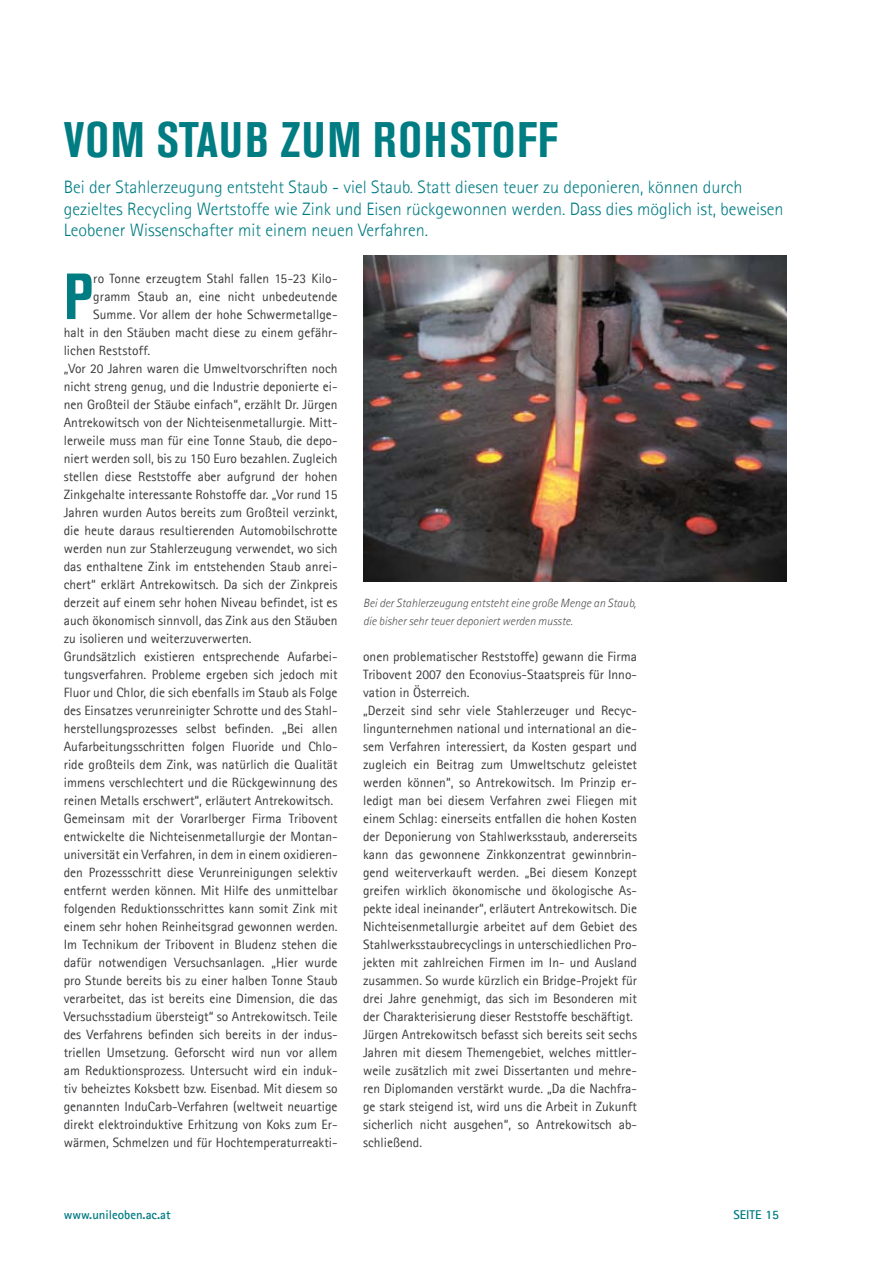
<style>
.page{position:relative;width:893px;height:1263px;background:#fff}
.page>*{position:absolute;margin:0;border:0;box-sizing:border-box;transform-origin:0 0}
.t1{font:700 condensed 64.5px "Akzidenz Grotesk BE";color:#007c83}
.t2{font:700 condensed 49.5px "Akzidenz Grotesk BE";letter-spacing:.03em;color:#007c83}
.t3{font:300 18px/21.6px "Agfa Rotis Sans Serif";color:#007c83}
.t4{font:13.5px/18px "Agfa Rotis Sans Serif";color:#3b3a3d}
.t5{font:700 12.75px "Agfa Rotis Sans Serif";color:#007c83}
.t6{font:italic 300 12px/18px "Agfa Rotis Sans Serif";color:#515153}
</style>
<div class="page">
<img style="left:363px;top:255px;width:424px;height:326px">
<h2 class="t2" style="left:64px;top:112px;width:495px">VOM STAUB ZUM ROHSTOFF</h2>
<p class="t3" style="left:64px;top:176px;width:721px">Bei der Stahlerzeugung entsteht Staub - viel Staub. Statt diesen teuer zu deponieren, können durch gezieltes Recycling Wertstoffe wie Zink und Eisen rückgewonnen werden. Dass dies möglich ist, beweisen<br>Leobener Wissenschafter mit einem neuen Verfahren.</p>
<h1 class="t1" style="left:64px;top:260px;width:26px">P</h1>
<p class="t4" style="left:93px;top:269px;width:246px">ro Tonne erzeugtem Stahl fallen 15-23 Kilo-</p>
<p class="t4" style="left:93px;top:287px;width:246px">gramm Staub an, eine nicht unbedeutende</p>
<p class="t4" style="left:93px;top:305px;width:246px">Summe. Vor allem der hohe Schwermetallge-</p>
<p class="t4" style="left:64px;top:323px;width:275px">halt in den Stäuben macht diese zu einem gefähr-</p>
<p class="t4" style="left:64px;top:341px;width:88px">lichen Reststoff.</p>
<p class="t4" style="left:64px;top:359px;width:275px">„Vor 20 Jahren waren die Umweltvorschriften noch</p>
<p class="t4" style="left:64px;top:377px;width:275px">nicht streng genug, und die Industrie deponierte ei-</p>
<p class="t4" style="left:64px;top:395px;width:275px">nen Großteil der Stäube einfach“, erzählt Dr. Jürgen</p>
<p class="t4" style="left:64px;top:413px;width:275px">Antrekowitsch von der Nichteisenmetallurgie. Mitt-</p>
<p class="t4" style="left:64px;top:431px;width:275px">lerweile muss man für eine Tonne Staub, die depo-</p>
<p class="t4" style="left:64px;top:449px;width:275px">niert werden soll, bis zu 150 Euro bezahlen. Zugleich</p>
<p class="t4" style="left:64px;top:467px;width:275px">stellen diese Reststoffe aber aufgrund der hohen</p>
<p class="t4" style="left:64px;top:485px;width:275px">Zinkgehalte interessante Rohstoffe dar. „Vor rund 15</p>
<p class="t4" style="left:64px;top:503px;width:275px">Jahren wurden Autos bereits zum Großteil verzinkt,</p>
<p class="t4" style="left:64px;top:521px;width:275px">die heute daraus resultierenden Automobilschrotte</p>
<p class="t4" style="left:64px;top:539px;width:275px">werden nun zur Stahlerzeugung verwendet, wo sich</p>
<p class="t4" style="left:64px;top:557px;width:275px">das enthaltene Zink im entstehenden Staub anrei-</p>
<p class="t4" style="left:64px;top:575px;width:275px">chert“ erklärt Antrekowitsch. Da sich der Zinkpreis</p>
<p class="t4" style="left:64px;top:593px;width:275px">derzeit auf einem sehr hohen Niveau befindet, ist es</p>
<p class="t4" style="left:64px;top:611px;width:275px">auch ökonomisch sinnvoll, das Zink aus den Stäuben</p>
<p class="t4" style="left:64px;top:629px;width:189px">zu isolieren und weiterzuverwerten.</p>
<p class="t4" style="left:64px;top:647px;width:275px">Grundsätzlich existieren entsprechende Aufarbei-</p>
<p class="t4" style="left:64px;top:665px;width:275px">tungsverfahren. Probleme ergeben sich jedoch mit</p>
<p class="t4" style="left:64px;top:683px;width:275px">Fluor und Chlor, die sich ebenfalls im Staub als Folge</p>
<p class="t4" style="left:64px;top:701px;width:275px">des Einsatzes verunreinigter Schrotte und des Stahl-</p>
<p class="t4" style="left:64px;top:719px;width:275px">herstellungsprozesses selbst befinden. „Bei allen</p>
<p class="t4" style="left:64px;top:737px;width:275px">Auf-arbeitungsschritten folgen Fluoride und Chlo-</p>
<p class="t4" style="left:64px;top:755px;width:275px">ride großteils dem Zink, was natürlich die Qualität</p>
<p class="t4" style="left:64px;top:773px;width:275px">immens verschlechtert und die Rückgewinnung des</p>
<p class="t4" style="left:64px;top:791px;width:271px">reinen Metalls erschwert“, erläutert Antrekowitsch.</p>
<p class="t4" style="left:64px;top:809px;width:275px">Gemeinsam mit der Vorarlberger Firma Tribovent</p>
<p class="t4" style="left:64px;top:827px;width:275px">entwickelte die Nichteisenmetallurgie der Montan-</p>
<p class="t4" style="left:64px;top:845px;width:275px">universität ein Verfahren, in dem in einem oxidieren-</p>
<p class="t4" style="left:64px;top:863px;width:275px">den Prozessschritt diese Verunreinigungen selektiv</p>
<p class="t4" style="left:64px;top:881px;width:275px">entfernt werden können. Mit Hilfe des unmittelbar</p>
<p class="t4" style="left:64px;top:899px;width:275px">folgenden Reduktionsschrittes kann somit Zink mit</p>
<p class="t4" style="left:64px;top:917px;width:275px">einem sehr hohen Reinheitsgrad gewonnen werden.</p>
<p class="t4" style="left:64px;top:935px;width:275px">Im Technikum der Tribovent in Bludenz stehen die</p>
<p class="t4" style="left:64px;top:953px;width:275px">dafür notwendigen Versuchsanlagen. „Hier wurde</p>
<p class="t4" style="left:64px;top:971px;width:275px">pro Stunde bereits bis zu einer halben Tonne Staub</p>
<p class="t4" style="left:64px;top:989px;width:275px">verarbeitet, das ist bereits eine Dimension, die das</p>
<p class="t4" style="left:64px;top:1007px;width:275px">Versuchsstadium übersteigt“ so Antrekowitsch. Teile</p>
<p class="t4" style="left:64px;top:1025px;width:275px">des Verfahrens befinden sich bereits in der indus-</p>
<p class="t4" style="left:64px;top:1043px;width:275px">triellen Umsetzung. Geforscht wird nun vor allem</p>
<p class="t4" style="left:64px;top:1061px;width:275px">am Reduktionsprozess. Untersucht wird ein induk-</p>
<p class="t4" style="left:64px;top:1079px;width:275px">tiv beheiztes Koksbett bzw. Eisenbad. Mit diesem so</p>
<p class="t4" style="left:64px;top:1097px;width:275px">genannten InduCarb-Verfahren (weltweit neuartige</p>
<p class="t4" style="left:64px;top:1115px;width:275px">direkt elektroinduktive Erhitzung von Koks zum Er-</p>
<p class="t4" style="left:64px;top:1133px;width:275px">wärmen, Schmelzen und für Hochtemperaturreakti-</p>
<p class="t6" style="left:363px;top:594px;width:274px">Bei der Stahlerzeugung entsteht eine große Menge an Staub, die bisher sehr teuer deponiert werden musste.</p>
<p class="t4" style="left:363px;top:647px;width:275px">onen problematischer Reststoffe) gewann die Firma Tribovent 2007 den Econovius-Staatspreis für Inno&shy;vation in Österreich.<br>„Derzeit sind sehr viele Stahlerzeuger und Recyc&shy;lingunternehmen national und international an die&shy;sem Verfahren interessiert, da Kosten gespart und zugleich ein Beitrag zum Umweltschutz geleistet werden können“, so Antrekowitsch. Im Prinzip er&shy;ledigt man bei diesem Verfahren zwei Fliegen mit einem Schlag: einerseits entfallen die hohen Kosten der Deponierung von Stahlwerksstaub, andererseits kann das gewonnene Zinkkonzentrat gewinnbrin&shy;gend weiterverkauft werden. „Bei diesem Konzept greifen wirklich ökonomische und ökologische As&shy;pekte ideal ineinander“, erläutert Antrekowitsch. Die Nichteisenmetallurgie arbeitet auf dem Gebiet des Stahlwerksstaubrecyclings in unterschiedlichen Pro&shy;jekten mit zahlreichen Firmen im In- und Ausland zusammen. So wurde kürzlich ein Bridge-Projekt für drei Jahre genehmigt, das sich im Besonderen mit der Charakterisierung dieser Reststoffe beschäftigt.<br>Jürgen Antrekowitsch befasst sich bereits seit sechs Jahren mit diesem Themengebiet, welches mittler&shy;weile zusätzlich mit zwei Dissertanten und mehre&shy;ren Diplomanden verstärkt wurde. „Da die Nachfra&shy;ge stark steigend ist, wird uns die Arbeit in Zukunft sicherlich nicht ausgehen“, so Antrekowitsch ab&shy;schließend.</p>
<p class="t5" style="left:64px;top:1207px;width:108px">www.unileoben.ac.at</p>
<p class="t5" style="left:733px;top:1207px;width:46px">SEITE 15</p>
</div>
